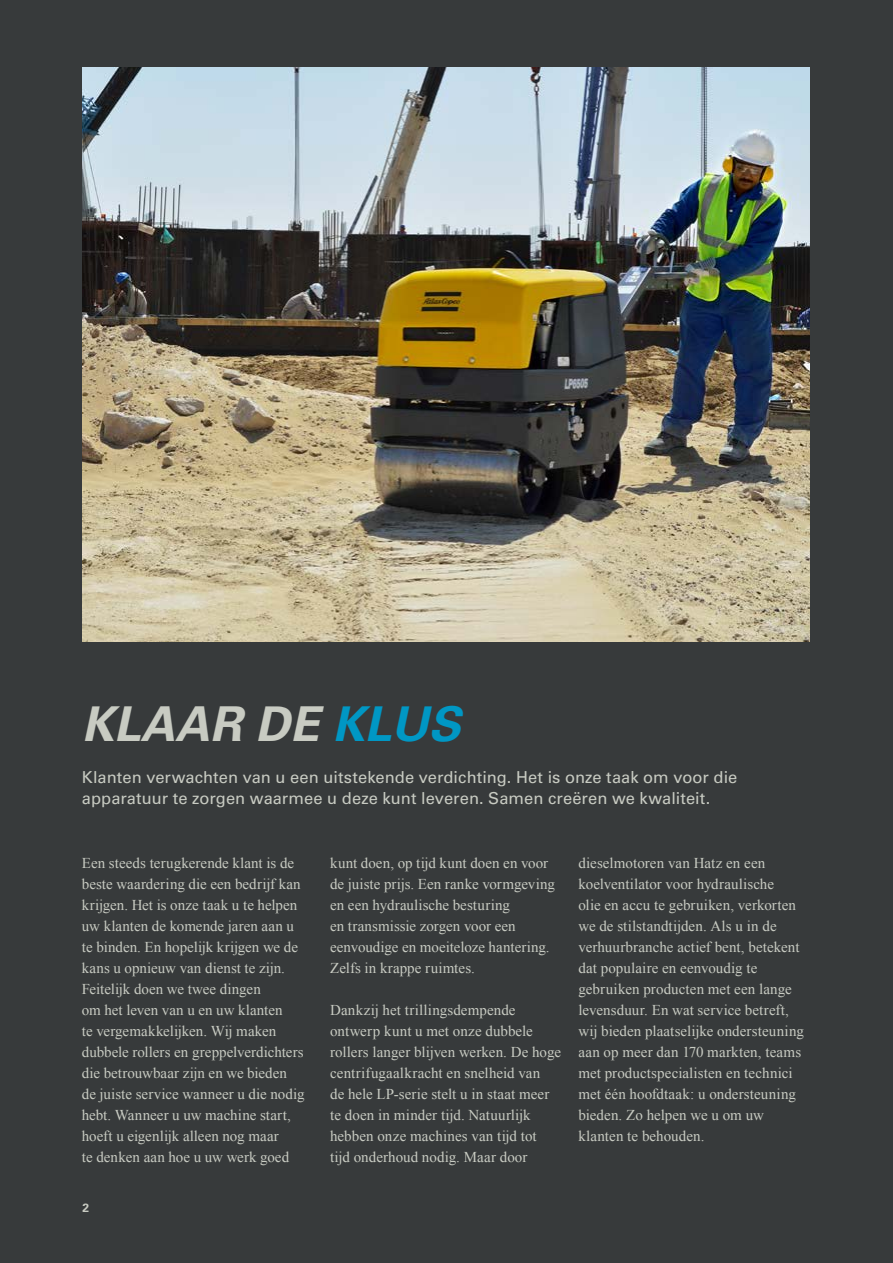
<style>
.page{position:relative;width:893px;height:1263px;background:#373a3b}
.page>*{position:absolute;margin:0;border:0;box-sizing:border-box;transform-origin:0 0}
.t1{font:italic 700 48px "Univers";color:#c8cbc2}
.t2{font:16.5px/21px "Univers";letter-spacing:.005em;color:#c8cbc2}
.t3{font:15px/21px "Times New Roman";letter-spacing:.005em;color:#c8cbc2}
.t4{font:700 12px "Univers";color:#c8cbc2}
.s1{color:#0097c4}
</style>
<div class="page">
<img style="left:82px;top:67px;width:728px;height:574px">
<h1 class="t1" style="left:82px;top:696px;width:380px">KLAAR DE <span class="s1">KLUS</span></h1>
<p class="t2" style="left:82px;top:767px;width:657px">Klanten verwachten van u een uitstekende verdichting. Het is onze taak om voor die apparatuur te zorgen waarmee u deze kunt leveren. Samen creëren we kwaliteit.</p>
<p class="t3" style="left:82px;top:852px;width:224px">Een steeds terugkerende klant is de beste waardering die een bedrijf kan krijgen. Het is onze taak u te helpen uw klanten de komende jaren aan u te binden. En hopelijk krijgen we de kans u opnieuw van dienst te zijn.<br>Feitelijk doen we twee dingen<br>om het leven van u en uw klanten<br>te vergemakkelijken. Wij maken dubbele rollers en greppelverdichters die betrouwbaar zijn en we bieden de juiste service wanneer u die nodig hebt. Wanneer u uw machine start, hoeft u eigenlijk alleen nog maar<br>te denken aan hoe u uw werk goed</p>
<p class="t3" style="left:330px;top:852px;width:226px">kunt doen, op tijd kunt doen en voor de juiste prijs. Een ranke vormgeving en een hydraulische besturing<br>en transmissie zorgen voor een eenvoudige en moeiteloze hantering.<br>Zelfs in krappe ruimtes.</p>
<p class="t3" style="left:330px;top:999px;width:232px">Dankzij het trillingsdempende ontwerp kunt u met onze dubbele rollers langer blijven werken. De hoge centrifugaalkracht en snelheid van<br>de hele LP-serie stelt u in staat meer te doen in minder tijd. Natuurlijk hebben onze machines van tijd tot<br>tijd onderhoud nodig. Maar door</p>
<p class="t4" style="left:82px;top:1200px;width:8px">2</p>
<p class="t3" style="left:578px;top:852px;width:227px">dieselmotoren van Hatz en een koelventilator voor hydraulische<br>olie en accu te gebruiken, verkorten we de stilstandtijden. Als u in de verhuurbranche actief bent, betekent dat populaire en eenvoudig te gebruiken producten met een lange levensduur. En wat service betreft, wij bieden plaatselijke ondersteuning aan op meer dan 170 markten, teams met productspecialisten en technici met één hoofdtaak: u ondersteuning bieden. Zo helpen we u om uw klanten te behouden.</p>
</div>
